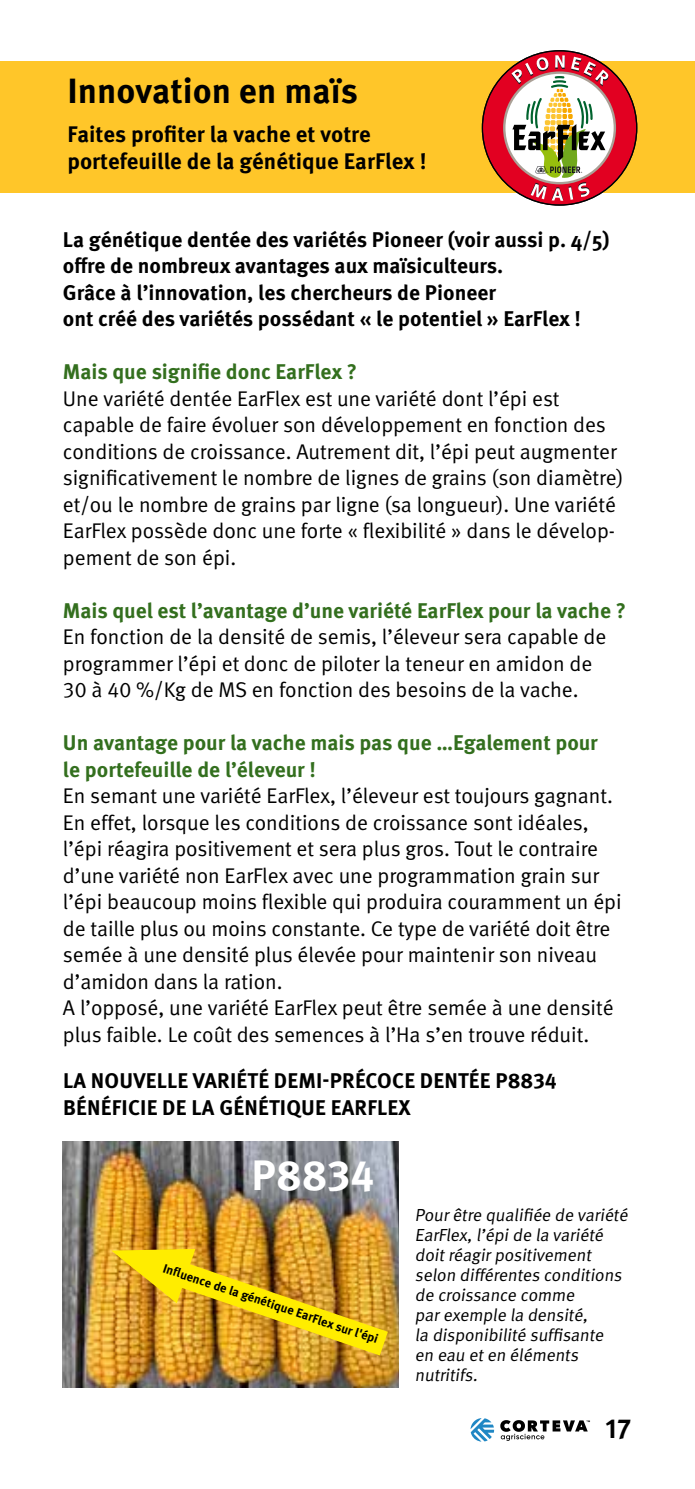
<style>
.page{position:relative;width:695px;height:1489px;background:#fff}
.page>*{position:absolute;margin:0;border:0;box-sizing:border-box;transform-origin:0 0}
.t1{font:700 42.5px "Meta Pro";color:#fff}
.t2{font:700 35px "Meta Pro";color:#000}
.t3{font:700 27.5px "Meta Pro";color:#000}
.t4{font:700 22.5px/27px "Meta Pro";color:#000}
.t5{font:21.25px/26.5px "Meta Normal LF";color:#000}
.t6{font:700 21.25px/26.5px "Meta Pro";color:#000}
.t7{font:700 21.25px/26.5px "Meta Pro";color:#336f1e}
.t8{font:17.5px/20px "Meta Normal LF";color:#000}
.t9{font:700 12.5px "Meta Pro";color:#000}
</style>
<div class="page">
<svg style="left:470px;top:1418px;width:24px;height:23px"></svg>
<svg style="left:500px;top:1420px;width:90px;height:20px"></svg>
<div style="left:0;top:61px;width:694px;height:132px;background:#ffc629"></div>
<img style="left:63px;top:1141px;width:336px;height:246px">
<img style="left:111px;top:1233px;width:288px;height:142px">
<div style="left:482px;top:51px;width:154px;height:154px;background:#e20021;border-radius:50%"></div>
<svg style="left:504px;top:73px;width:110px;height:110px"></svg>
<svg style="left:511px;top:55px;width:97px;height:146px"></svg>
<h2 class="t2" style="left:67px;top:63px;width:292px">Innovation en maïs</h2>
<p class="t4" style="left:67px;top:119px;width:361px">Faites profiter la vache et votre portefeuille de la génétique EarFlex !</p>
<p class="t6" style="left:63px;top:224px;width:548px">La génétique dentée des variétés Pioneer (voir aussi p. 4/5) offre de nombreux avantages aux maïsiculteurs.<br>Grâce à l’innovation, les chercheurs de Pioneer<br>ont créé des variétés possédant « le potentiel » EarFlex !</p>
<p class="t7" style="left:63px;top:357px;width:295px">Mais que signifie donc EarFlex ?</p>
<p class="t5" style="left:63px;top:385px;width:562px">Une variété dentée EarFlex est une variété dont l’épi est capable de faire évoluer son développement en fonction des conditions de croissance. Autrement dit, l’épi peut augmenter significativement le nombre de lignes de grains (son diamètre) et/ou le nombre de grains par ligne (sa longueur). Une variété EarFlex possède donc une forte « flexibilité » dans le dévelop&shy;pement de son épi.</p>
<p class="t7" style="left:63px;top:595px;width:564px">Mais quel est l’avantage d’une variété EarFlex pour la vache ?</p>
<p class="t5" style="left:63px;top:623px;width:544px">En fonction de la densité de semis, l’éleveur sera capable de programmer l’épi et donc de piloter la teneur en amidon de<br>30 à 40 %/Kg de MS en fonction des besoins de la vache.</p>
<p class="t7" style="left:63px;top:728px;width:536px">Un avantage pour la vache mais pas que …Egalement pour le portefeuille de l’éleveur !</p>
<p class="t5" style="left:63px;top:782px;width:560px">En semant une variété EarFlex, l’éleveur est toujours gagnant.<br>En effet, lorsque les conditions de croissance sont idéales, l’épi réagira positivement et sera plus gros. Tout le contraire d’une variété non EarFlex avec une programmation grain sur l’épi beaucoup moins flexible qui produira couramment un épi de taille plus ou moins constante. Ce type de variété doit être semée à une densité plus élevée pour maintenir son niveau d’amidon dans la ration.<br>A l’opposé, une variété EarFlex peut être semée à une densité plus faible. Le coût des semences à l’Ha s’en trouve réduit.</p>
<p class="t6" style="left:63px;top:1066px;width:495px">LA NOUVELLE VARIÉTÉ DEMI-PRÉCOCE DENTÉE P8834<br>BÉNÉFICIE DE LA GÉNÉTIQUE EARFLEX</p>
<h1 class="t1" style="left:251px;top:1141px;width:124px">P8834</h1>
<p class="t9" style="left:166px;top:1259px;width:227px;rotate:18deg">Influence de la génétique EarFlex sur l'épi</p>
<p class="t8" style="left:415px;top:1204px;width:217px">Pour être qualifiée de variété<br>EarFlex, l’épi de la variété doit réagir positivement selon différentes conditions de croissance comme<br>par exemple la densité,<br>la disponibilité suffisante en eau et en éléments nutritifs.</p>
<p class="t3" style="left:605px;top:1406px;width:27px">17</p>
</div>
